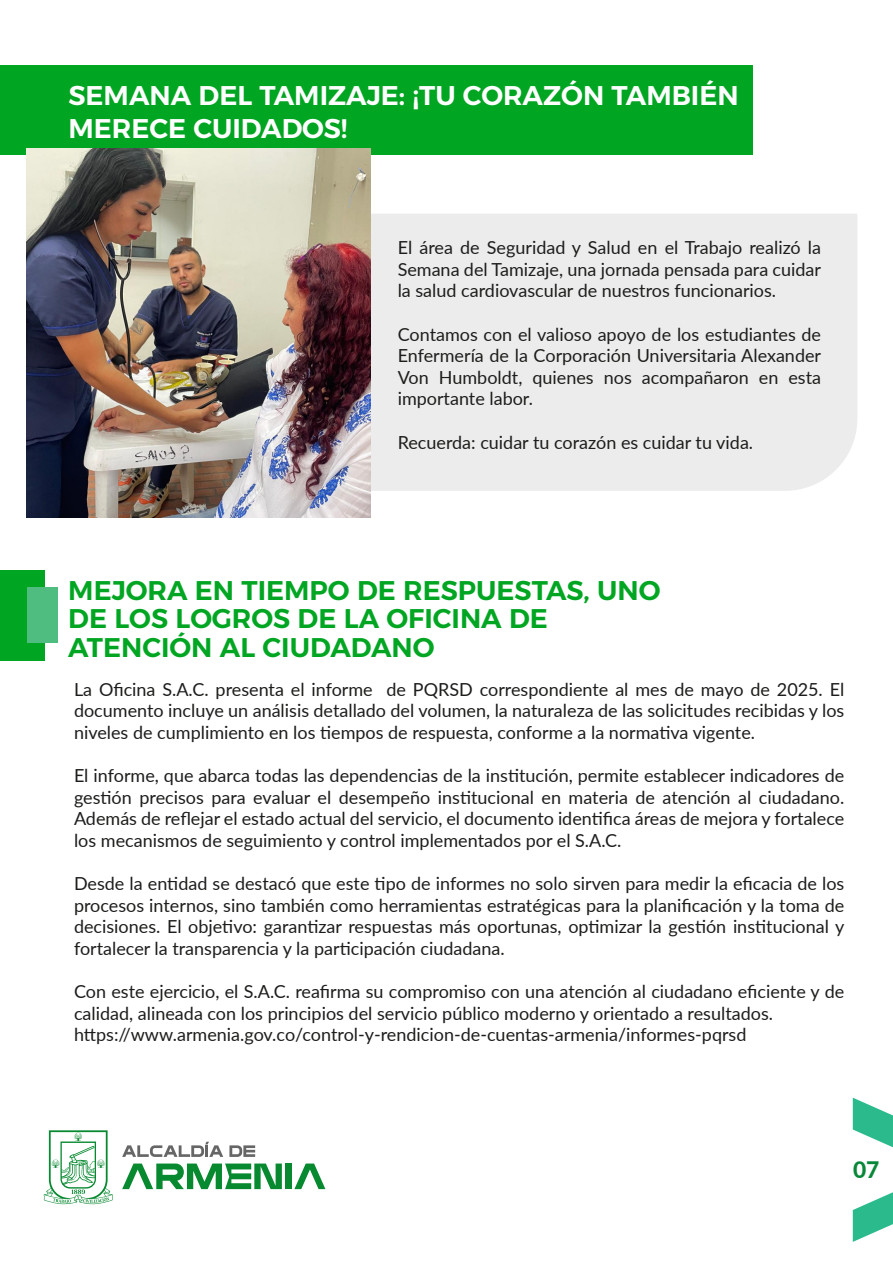
<style>
.page{position:relative;width:893px;height:1263px;background:#fff}
.page>*{position:absolute;margin:0;border:0;box-sizing:border-box;transform-origin:0 0}
.t1{font:600 27px/28.5px "Alexandria";color:#00a622}
.t2{font:600 27px/32.4px "Alexandria";color:#fff}
.t3{font:800 22.8px "Lato";color:#078838}
.t4{font:18px/21.6px "Lato";color:#1d1d1b;text-align:justify}
</style>
<div class="page">
<svg style="left:122px;top:1163px;width:160px;height:26px"></svg>
<div style="left:285px;top:1163px;width:6px;height:26px;background:#078930"></div>
<svg style="left:294px;top:1163px;width:31px;height:26px"></svg>
<svg style="left:122px;top:1142px;width:101px;height:15px"></svg>
<svg style="left:229px;top:1145px;width:26px;height:12px"></svg>
<svg style="left:44px;top:1130px;width:69px;height:74px"></svg>
<svg style="left:853px;top:1098px;width:39px;height:144px"></svg>
<div style="left:370px;top:214px;width:487px;height:277px;background:#ececec"></div>
<div style="left:0;top:66px;width:753px;height:89px;background:#00a622"></div>
<div style="left:0;top:570px;width:44px;height:91px;background:#00a622"></div>
<div style="left:27px;top:588px;width:31px;height:55px;background:#4fbd7f"></div>
<img style="left:27px;top:149px;width:343px;height:368px">
<h1 class="t2" style="left:68px;top:80px;width:672px">SEMANA DEL TAMIZAJE: ¡TU CORAZÓN TAMBIÉN<br>MERECE CUIDADOS!</h1>
<p class="t4" style="left:398px;top:236px;width:425px">El área de Seguridad y Salud en el Trabajo realizó la Semana del Tamizaje, una jornada pensada para cuidar la salud cardiovascular de nuestros funcionarios.</p>
<p class="t4" style="left:398px;top:322px;width:425px">Contamos con el valioso apoyo de los estudiantes de Enfermería de la Corporación Universitaria Alexander Von Humboldt, quienes nos acompañaron en esta importante labor.</p>
<p class="t4" style="left:398px;top:430px;width:357px">Recuerda: cuidar tu corazón es cuidar tu vida.</p>
<h1 class="t1" style="left:68px;top:576px;width:594px">MEJORA EN TIEMPO DE RESPUESTAS, UNO<br>DE LOS LOGROS DE LA OFICINA DE<br>ATENCIÓN AL CIUDADANO</h1>
<p class="t4" style="left:74px;top:677px;width:772px">La Oficina S.A.C. presenta el informe de PQRSD correspondiente al mes de mayo de 2025. El documento incluye un análisis detallado del volumen, la naturaleza de las solicitudes recibidas y los niveles de cumplimiento en los tiempos de respuesta, conforme a la normativa vigente.</p>
<p class="t4" style="left:74px;top:764px;width:772px">El informe, que abarca todas las dependencias de la institución, permite establecer indicadores de gestión precisos para evaluar el desempeño institucional en materia de atención al ciudadano.<br>Además de reflejar el estado actual del servicio, el documento identifica áreas de mejora y fortalece los mecanismos de seguimiento y control implementados por el S.A.C.</p>
<p class="t4" style="left:74px;top:872px;width:772px">Desde la entidad se destacó que este tipo de informes no solo sirven para medir la eficacia de los procesos internos, sino también como herramientas estratégicas para la planificación y la toma de decisiones. El objetivo: garantizar respuestas más oportunas, optimizar la gestión institucional y fortalecer la transparencia y la participación ciudadana.</p>
<p class="t4" style="left:74px;top:980px;width:772px;text-align:left">Con este ejercicio, el S.A.C. reafirma su compromiso con una atención al ciudadano eficiente y de calidad, alineada con los principios del servicio público moderno y orientado a resultados. https://www.armenia.gov.co/control-y-rendicion-de-cuentas-armenia/informes-pqrsd</p>
<p class="t3" style="left:853px;top:1152px;width:28px">07</p>
</div>
